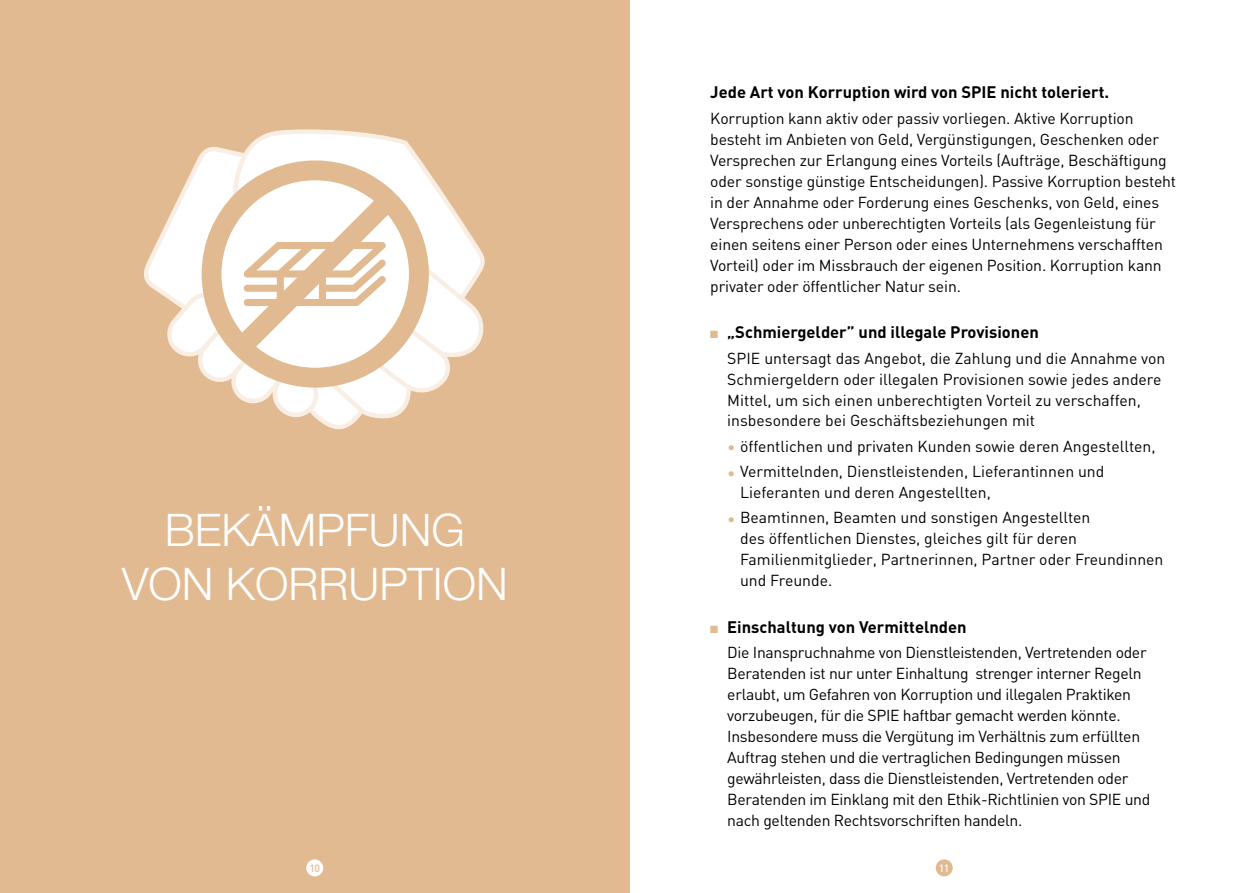
<style>
.page{position:relative;width:1259px;height:893px;background:#fff}
.page>*{position:absolute;margin:0;border:0;box-sizing:border-box;transform-origin:0 0}
.t1{font:300 45px/54px "Helvetica Neue";color:#fff;text-align:center}
.t2{font:700 16.5px "DIN";color:#000}
.t3{font:15.75px/21px "DIN";letter-spacing:-.01em;color:#000}
.t4{font:500 10.5px "DIN";color:#e2ba92}
.t5{font:500 10.5px "DIN";color:#fff}
.s1{color:#e2ba92}
</style>
<div class="page">
<div style="left:0;top:0;width:629px;height:893px;background:#e2ba92"></div>
<div style="left:935px;top:859px;width:17px;height:17px;background:#e2ba92;border-radius:50%"></div>
<div style="left:306px;top:859px;width:17px;height:17px;background:#fff;border-radius:50%"></div>
<svg style="left:252px;top:129px;width:233px;height:228px"></svg>
<svg style="left:144px;top:143px;width:311px;height:287px"></svg>
<h1 class="t1" style="left:122px;top:502px;width:387px">BEKÄMPFUNG<br>VON KORRUPTION</h1>
<p class="t2" style="left:710px;top:82px;width:400px">Jede Art von Korruption wird von SPIE nicht toleriert.</p>
<p class="t3" style="left:710px;top:107px;width:467px">Korruption kann aktiv oder passiv vorliegen. Aktive Korruption besteht im Anbieten von Geld, Vergünstigungen, Geschenken oder Versprechen zur Erlangung eines Vorteils (Aufträge, Beschäftigung oder sonstige günstige Entscheidungen). Passive Korruption besteht in der Annahme oder Forderung eines Geschenks, von Geld, eines Versprechens oder unberechtigten Vorteils (als Gegenleistung für einen seitens einer Person oder eines Unternehmens verschafften Vorteil) oder im Missbrauch der eigenen Position. Korruption kann privater oder öffentlicher Natur sein.</p>
<p class="t2" style="left:710px;top:321px;width:330px"><span class="s1">■</span> „Schmiergelder” und illegale Provisionen</p>
<p class="t3" style="left:727px;top:347px;width:439px">SPIE untersagt das Angebot, die Zahlung und die Annahme von Schmiergeldern oder illegalen Provisionen sowie jedes andere Mittel, um sich einen unberechtigten Vorteil zu verschaffen, insbesondere bei Geschäftsbeziehungen mit</p>
<p class="t3" style="left:727px;top:435px;width:430px"><span class="s1">•</span> öffentlichen und privaten Kunden sowie deren Angestellten,</p>
<p class="t3" style="left:740px;top:461px;width:366px;text-indent:-13px"><span class="s1">•</span> Vermittelnden, Dienstleistenden, Lieferantinnen und<br>Lieferanten und deren Angestellten,</p>
<p class="t3" style="left:740px;top:507px;width:425px;text-indent:-13px"><span class="s1">•</span> Beamtinnen, Beamten und sonstigen Angestellten<br>des öffentlichen Dienstes, gleiches gilt für deren Familienmitglieder, Partnerinnen, Partner oder Freundinnen und Freunde.</p>
<p class="t2" style="left:710px;top:616px;width:258px"><span class="s1">■</span> Einschaltung von Vermittelnden</p>
<p class="t3" style="left:727px;top:642px;width:424px">Die Inanspruchnahme von Dienstleistenden, Vertretenden oder Beratenden ist nur unter Einhaltung strenger interner Regeln erlaubt, um Gefahren von Korruption und illegalen Praktiken vorzubeugen, für die SPIE haftbar gemacht werden könnte.<br>Insbesondere muss die Vergütung im Verhältnis zum erfüllten Auftrag stehen und die vertraglichen Bedingungen müssen gewährleisten, dass die Dienstleistenden, Vertretenden oder Beratenden im Einklang mit den Ethik-Richtlinien von SPIE und nach geltenden Rechtsvorschriften handeln.</p>
<p class="t4" style="left:309px;top:862px;width:12px">10</p>
<p class="t5" style="left:939px;top:862px;width:12px">11</p>
</div>
